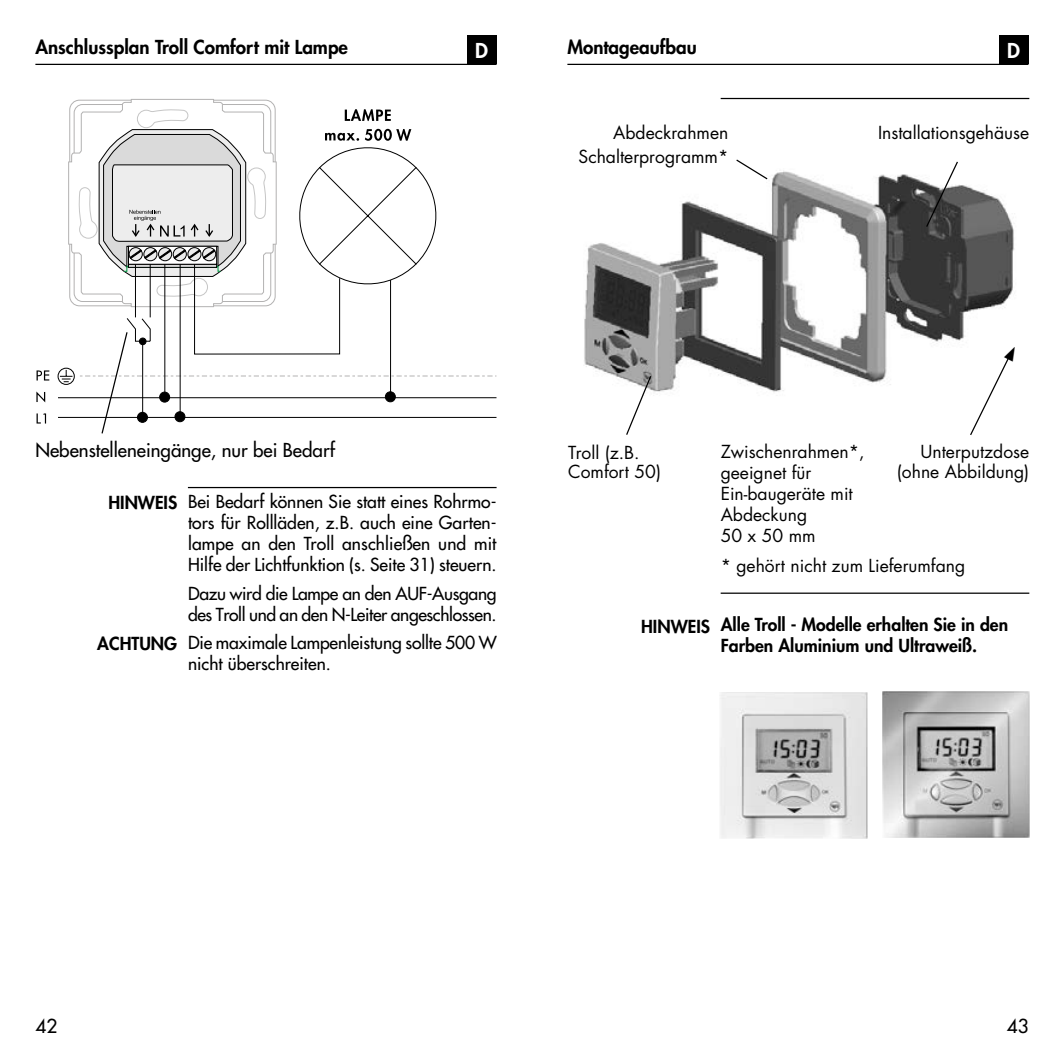
<style>
.page{position:relative;width:1064px;height:1049px;background:#fff}
.page>*{position:absolute;margin:0;border:0;box-sizing:border-box;transform-origin:0 0}
.t1{font:800 20px "Futura";color:#fff}
.t2{font:800 18.75px "Futura";color:#000}
.t3{font:18.75px "Futura";color:#000}
.t4{font:17.5px/21px "Futura";letter-spacing:-.005em;color:#000}
.t5{font:17.5px/21px "Futura";color:#000;text-align:right}
.t6{font:800 17.5px/21px "Futura";color:#000}
</style>
<div class="page">
<hr style="left:567px;top:64px;width:461px;height:1px;background:#000">
<hr style="left:35px;top:64px;width:461px;height:1px;background:#000">
<div style="left:467px;top:35px;width:29px;height:29px;background:#000"></div>
<div style="left:998px;top:35px;width:30px;height:29px;background:#000"></div>
<hr style="left:188px;top:487px;width:308px;height:1px;background:#000">
<svg style="left:37px;top:370px;width:12px;height:10px"></svg>
<svg style="left:36px;top:391px;width:9px;height:11px"></svg>
<svg style="left:37px;top:413px;width:9px;height:11px"></svg>
<hr style="left:58px;top:397px;width:438px;height:1px;background:#000">
<hr style="left:58px;top:417px;width:438px;height:1px;background:#000">
<div style="left:58px;top:368px;width:16px;height:16px;border:1px solid #000;border-radius:50%"></div>
<svg style="left:60px;top:99px;width:436px;height:335px"></svg>
<img style="left:720px;top:692px;width:147px;height:146px">
<img style="left:584px;top:170px;width:431px;height:222px">
<svg style="left:734px;top:159px;width:34px;height:22px"></svg>
<svg style="left:924px;top:161px;width:34px;height:67px"></svg>
<svg style="left:624px;top:375px;width:28px;height:60px"></svg>
<hr style="left:720px;top:98px;width:308px;height:1px;background:#000">
<hr style="left:720px;top:592px;width:308px;height:2px;background:#000">
<img style="left:882px;top:691px;width:146px;height:146px">
<svg style="left:968px;top:344px;width:47px;height:91px"></svg>
<p class="t2" style="left:567px;top:35px;width:131px">Montageaufbau</p>
<p class="t2" style="left:35px;top:35px;width:314px">Anschlussplan Troll Comfort mit Lampe</p>
<p class="t1" style="left:475px;top:37px;width:14px">D</p>
<p class="t1" style="left:1006px;top:37px;width:14px">D</p>
<p class="t5" style="left:578px;top:121px;width:151px;line-height:23.5px">Abdeckrahmen<br>Schalterprogramm*</p>
<p class="t5" style="left:877px;top:122px;width:153px">Installationsgehäuse</p>
<p class="t3" style="left:35px;top:438px;width:301px">Nebenstelleneingänge, nur bei Bedarf</p>
<p class="t6" style="left:108px;top:492px;width:70px">HINWEIS</p>
<p class="t6" style="left:97px;top:633px;width:81px">ACHTUNG</p>
<p class="t4" style="left:188px;top:491px;width:310px;text-align:justify">Bei Bedarf können Sie statt eines Rohrmo&shy;tors für Rollläden, z.B. auch eine Garten&shy;lampe an den Troll anschließen und mit Hilfe der Lichtfunktion (s. Seite 31) steuern.</p>
<p class="t4" style="left:188px;top:582px;width:310px">Dazu wird die Lampe an den AUF-Ausgang des Troll und an den N-Leiter angeschlossen.</p>
<p class="t4" style="left:188px;top:632px;width:310px">Die maximale Lampenleistung sollte 500 W nicht überschreiten.</p>
<p class="t5" style="left:568px;top:442px;width:94px;line-height:19.5px;text-align:left">Troll (z.B.<br>Comfort 50)</p>
<p class="t5" style="left:896px;top:442px;width:134px;line-height:19.5px">Unterputzdose (ohne Abbildung)</p>
<p class="t5" style="left:720px;top:441px;width:145px;text-align:left">Zwischenrahmen*, geeignet für<br>Ein-baugeräte mit<br>Abdeckung<br>50 x 50 mm</p>
<p class="t5" style="left:720px;top:554px;width:246px">* gehört nicht zum Lieferumfang</p>
<p class="t6" style="left:641px;top:615px;width:70px">HINWEIS</p>
<p class="t6" style="left:720px;top:614px;width:289px">Alle Troll - Modelle erhalten Sie in den<br>Farben Aluminium und Ultraweiß.</p>
<p class="t3" style="left:35px;top:1014px;width:23px">42</p>
<p class="t3" style="left:1006px;top:1014px;width:23px">43</p>
</div>
